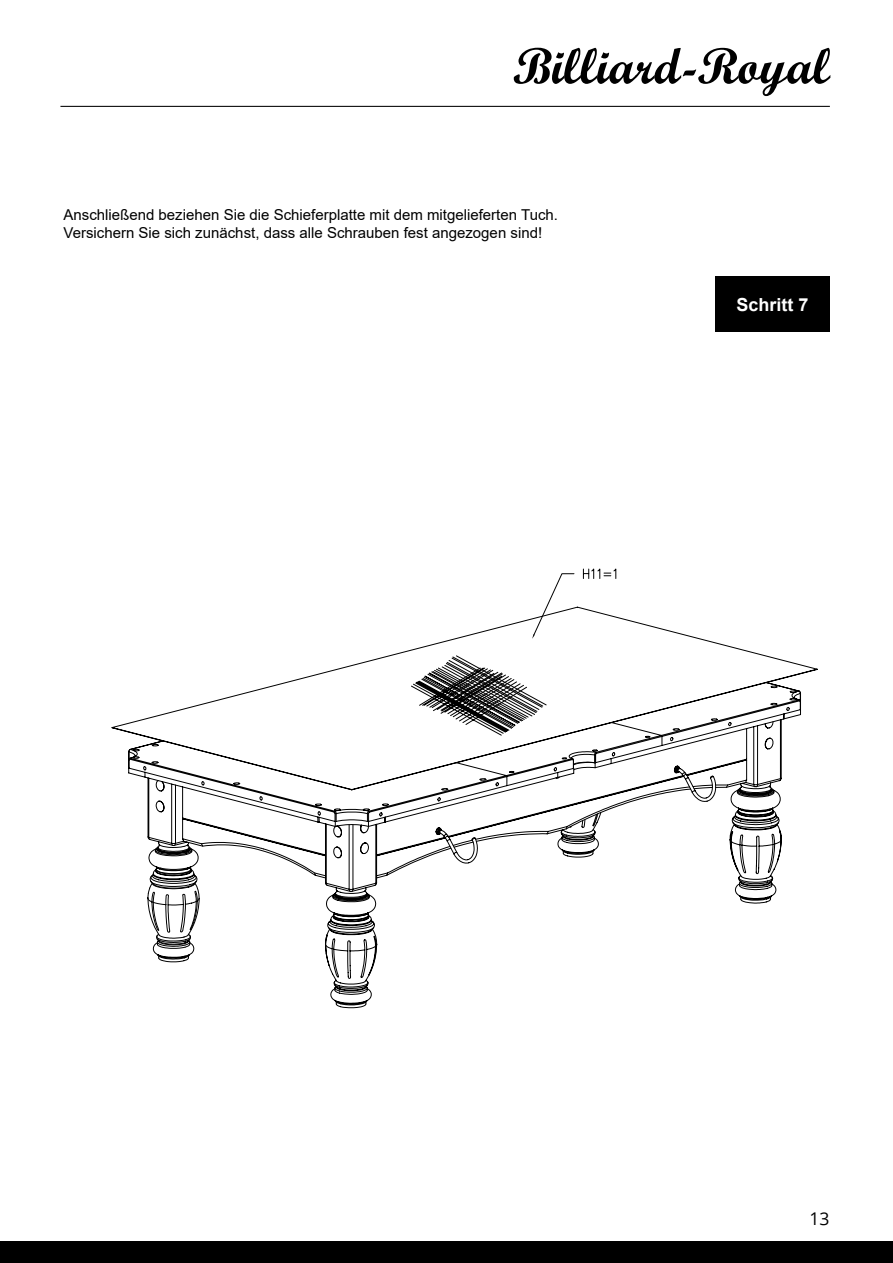
<style>
.page{position:relative;width:893px;height:1263px;background:#fff}
.page>*{position:absolute;margin:0;border:0;box-sizing:border-box;transform-origin:0 0}
.t1{font:50.85px "Script MT Bold";color:#000}
.t2{font:700 18px "Arial";color:#fff}
.t3{font:17.55px "Open Sans";color:#000}
.t4{font:15px/18px "Arial";color:#000}
</style>
<div class="page">
<div style="left:0;top:1242px;width:893px;height:21px;background:#000"></div>
<hr style="left:60px;top:106px;width:770px;height:1px;background:#000">
<svg style="left:111px;top:568px;width:707px;height:441px"></svg>
<svg style="left:411px;top:568px;width:205px;height:168px"></svg>
<div style="left:715px;top:276px;width:115px;height:56px;background:#000"></div>
<h1 class="t1" style="left:513px;top:35px;width:318px">Billiard-Royal</h1>
<p class="t4" style="left:64px;top:205px;width:496px">Anschließend beziehen Sie die Schieferplatte mit dem mitgelieferten Tuch.<br>Versichern Sie sich zunächst, dass alle Schrauben fest angezogen sind!</p>
<p class="t2" style="left:737px;top:292px;width:74px">Schritt 7</p>
<p class="t3" style="left:809px;top:1206px;width:22px">13</p>
</div>
